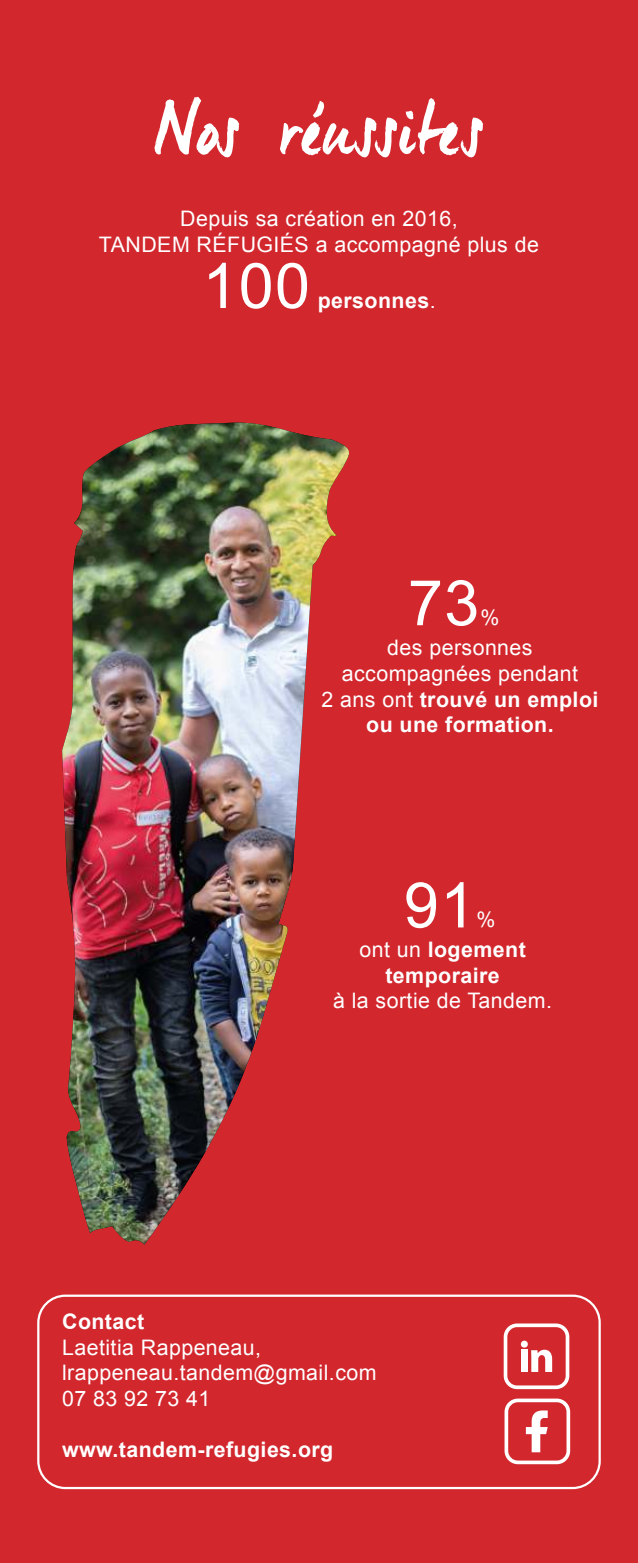
<style>
.page{position:relative;width:638px;height:1563px;background:#d1272d}
.page>*{position:absolute;margin:0;border:0;box-sizing:border-box;transform-origin:0 0}
.t1{font:63px "Arial";letter-spacing:.02em;color:#fff}
.t2{font:21.38px/25.7px "Arial";letter-spacing:.02em;color:#fff;text-align:center}
.t3{font:700 21.38px/29.7px "Arial";letter-spacing:.02em;color:#fff}
.s1{font-weight:400}
.s2{font-weight:700}
</style>
<div class="page">
<svg style="left:154px;top:97px;width:329px;height:60px"></svg>
<svg style="left:504px;top:1323px;width:65px;height:66px"></svg>
<svg style="left:504px;top:1398px;width:66px;height:66px"></svg>
<div style="left:37px;top:1294px;width:564px;height:195px;border:2px solid #fff;border-radius:27px"></div>
<img style="left:62px;top:422px;width:287px;height:822px">
<p class="t2" style="left:99px;top:208px;width:441px">Depuis sa création en 2016,<br>TANDEM RÉFUGIÉS a accompagné plus de</p>
<h1 class="t1" style="left:202px;top:262px;width:109px">100</h1>
<p class="t3" style="left:318px;top:288px;width:119px">personnes<span class="s1">.</span></p>
<h1 class="t1" style="left:408px;top:579px;width:73px">73</h1>
<p class="t2" style="left:480px;top:607px;width:21px">%</p>
<p class="t2" style="left:321px;top:637px;width:278px">des personnes accompagnées pendant<br>2 ans ont <span class="s2">trouvé un emploi ou une formation.</span></p>
<h1 class="t1" style="left:404px;top:881px;width:73px">91</h1>
<p class="t3" style="left:359px;top:907px;width:168px;text-indent:117px"><span class="s1">% ont un</span> logement</p>
<p class="t3" style="left:385px;top:962px;width:116px">temporaire</p>
<p class="t2" style="left:333px;top:990px;width:220px">à la sortie de Tandem.</p>
<p class="t3" style="left:62px;top:1308px;width:84px">Contact</p>
<p class="t2" style="left:62px;top:1336px;width:316px;text-align:left">Laetitia Rappeneau, lrappeneau.tandem@gmail.com<br>07 83 92 73 41</p>
<p class="t3" style="left:62px;top:1436px;width:273px">www.tandem-refugies.org</p>
</div>
